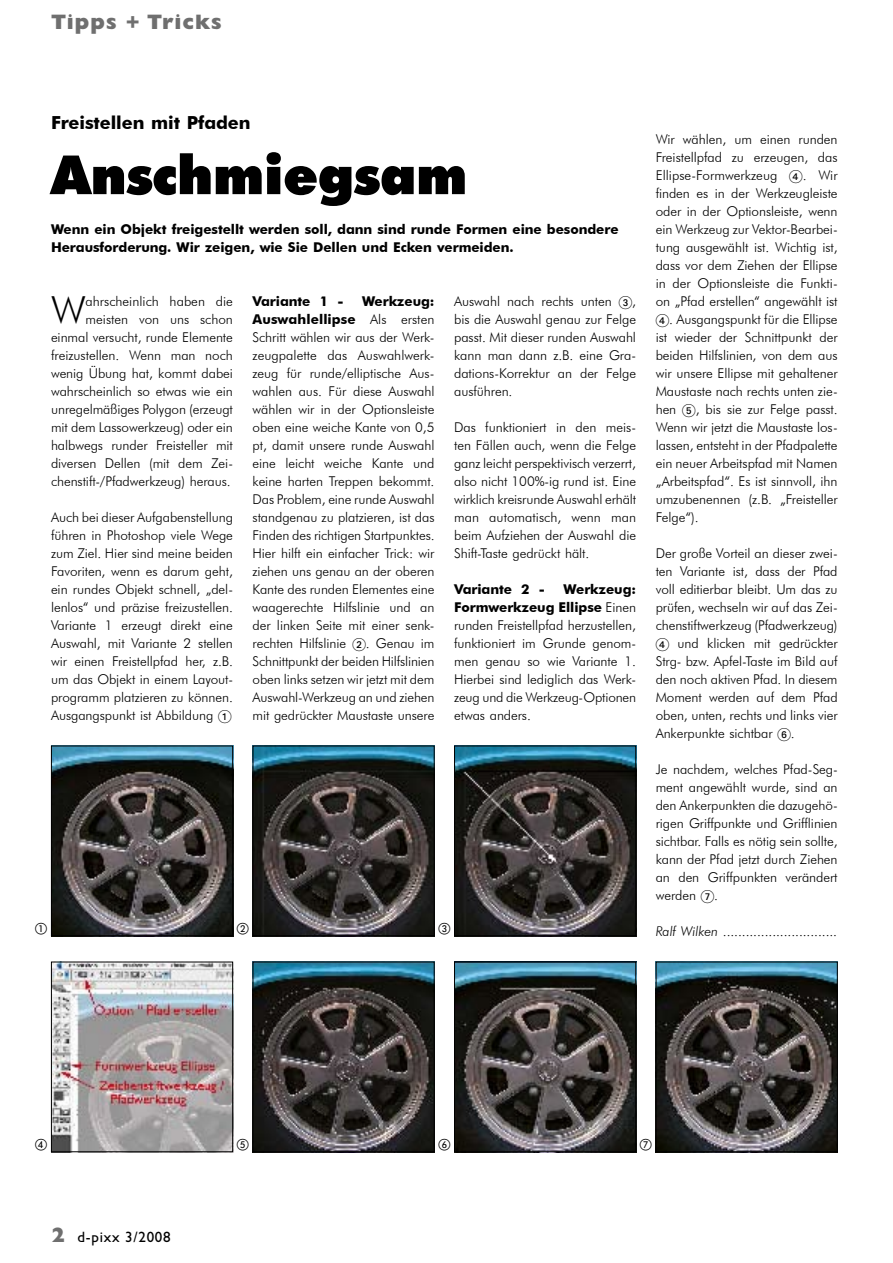
<style>
.page{position:relative;width:893px;height:1263px;background:#fff}
.page>*{position:absolute;margin:0;border:0;box-sizing:border-box;transform-origin:0 0}
.t1{font:900 54px "Futura BT";letter-spacing:-.005em;color:#000}
.t2{font:300 38.7px "Futura BT";color:#000}
.t3{font:800 21px "Gill Sans";letter-spacing:.05em;color:#6f6f6f}
.t4{font:700 18px "Futura BT";letter-spacing:-.005em;color:#000}
.t5{font:15px "Gill Sans";letter-spacing:.05em;color:#000}
.t6{font:300 13.5px/18px "Futura BT";letter-spacing:-.005em;color:#000;text-align:justify}
.t7{font:700 13.5px/18px "Futura BT";letter-spacing:-.005em;color:#000}
.t8{font:12px "European Pi One";color:#000}
.s1{font-family:"European Pi Two";font-weight:400}
.s2{font-weight:700}
.s3{font-style:italic}
</style>
<div class="page">
<img style="left:53px;top:964px;width:178px;height:186px">
<div style="left:51px;top:962px;width:182px;height:190px;border:1px solid #000"></div>
<img style="left:255px;top:964px;width:178px;height:186px">
<div style="left:253px;top:962px;width:182px;height:190px;border:1px solid #000"></div>
<img style="left:456px;top:964px;width:178px;height:186px">
<div style="left:454px;top:962px;width:182px;height:190px;border:1px solid #000"></div>
<img style="left:658px;top:964px;width:178px;height:186px">
<div style="left:656px;top:962px;width:182px;height:190px;border:1px solid #000"></div>
<img style="left:53px;top:748px;width:178px;height:186px">
<div style="left:51px;top:746px;width:182px;height:190px;border:1px solid #000"></div>
<img style="left:255px;top:748px;width:178px;height:186px">
<div style="left:253px;top:746px;width:182px;height:190px;border:1px solid #000"></div>
<img style="left:456px;top:748px;width:178px;height:186px">
<div style="left:454px;top:746px;width:182px;height:190px;border:1px solid #000"></div>
<h3 class="t3" style="left:51px;top:9px;width:172px">Tipps + Tricks</h3>
<h3 class="t4" style="left:51px;top:112px;width:201px">Freistellen mit Pfaden</h3>
<h1 class="t1" style="left:51px;top:142px;width:418px">Anschmiegsam</h1>
<p class="t7" style="left:51px;top:220px;width:569px">Wenn ein Objekt freigestellt werden soll, dann sind runde Formen eine besondere<br>Herausforderung. Wir zeigen, wie Sie Dellen und Ecken vermeiden.</p>
<h2 class="t2" style="left:51px;top:287px;width:36px">W</h2>
<p class="t6" style="left:51px;top:292px;width:183px;text-align:right">ahrscheinlich haben die meisten von uns schon einmal versucht, runde Elemente freizustellen. Wenn man noch wenig Übung hat, kommt dabei wahrscheinlich so etwas wie ein unregelmäßiges Polygon (erzeugt mit dem Lassowerkzeug) oder ein halbwegs runder Freisteller mit diversen Dellen (mit dem Zei&shy;chenstift-/Pfadwerkzeug) heraus.</p>
<p class="t6" style="left:51px;top:508px;width:184px">Auch bei dieser Aufgabenstellung führen in Photoshop viele Wege zum Ziel. Hier sind meine beiden Favoriten, wenn es darum geht, ein rundes Objekt schnell, „del&shy;lenlos“ und präzise freizustellen.<br>Variante 1 erzeugt direkt eine Auswahl, mit Variante 2 stellen wir einen Freistellpfad her, z.B. um das Objekt in einem Layout&shy;programm platzieren zu können.<br>Ausgangspunkt ist Abbildung <span class="s1">1</span></p>
<p class="t6" style="left:253px;top:292px;width:184px;text-indent:109px"><span class="s2">Werkzeug:<br>Auswahlellipse</span> Als ersten Schritt wählen wir aus der Werk&shy;zeugpalette das Auswahlwerk&shy;zeug für runde/elliptische Aus&shy;wahlen aus. Für diese Auswahl wählen wir in der Optionsleiste oben eine weiche Kante von 0,5 pt, damit unsere runde Auswahl eine leicht weiche Kante und keine harten Treppen bekommt.<br>Das Problem, eine runde Auswahl standgenau zu platzieren, ist das Finden des richtigen Startpunktes.<br>Hier hilft ein einfacher Trick: wir ziehen uns genau an der oberen Kante des runden Elementes eine waagerechte Hilfslinie und an der linken Seite mit einer senk&shy;rechten Hilfslinie <span class="s1">2</span>. Genau im Schnittpunkt der beiden Hilfslinien oben links setzen wir jetzt mit dem Auswahl-Werkzeug an und ziehen mit gedrückter Maustaste unsere</p>
<p class="t6" style="left:454px;top:292px;width:183px">Auswahl nach rechts unten <span class="s1">3</span>, bis die Auswahl genau zur Felge passt. Mit dieser runden Auswahl kann man dann z.B. eine Gra&shy;dations-Korrektur an der Felge ausführen.</p>
<p class="t7" style="left:253px;top:292px;width:92px">Variante 1 -</p>
<p class="t6" style="left:454px;top:418px;width:184px">Das funktioniert in den meis&shy;ten Fällen auch, wenn die Felge ganz leicht perspektivisch verzerrt, also nicht 100%-ig rund ist. Eine wirklich kreisrunde Auswahl erhält man automatisch, wenn man beim Aufziehen der Auswahl die Shift-Taste gedrückt hält.</p>
<p class="t7" style="left:454px;top:580px;width:92px">Variante 2 -</p>
<p class="t6" style="left:454px;top:580px;width:184px;text-indent:109px"><span class="s2">Werkzeug:<br>Formwerkzeug Ellipse</span> Einen runden Freistellpfad herzustellen, funktioniert im Grunde genom&shy;men genau so wie Variante 1.<br>Hierbei sind lediglich das Werk&shy;zeug und die Werkzeug-Optionen etwas anders.</p>
<p class="t8" style="left:35px;top:922px;width:13px">A</p>
<p class="t8" style="left:237px;top:922px;width:13px">B</p>
<p class="t8" style="left:438px;top:922px;width:13px">C</p>
<p class="t6" style="left:656px;top:130px;width:183px">Wir wählen, um einen runden Freistellpfad zu erzeugen, das Ellipse-Formwerkzeug <span class="s1">4</span>. Wir finden es in der Werkzeugleiste oder in der Optionsleiste, wenn ein Werkzeug zur Vektor-Bearbei&shy;tung ausgewählt ist. Wichtig ist, dass vor dem Ziehen der Ellipse in der Optionsleiste die Funkti&shy;on „Pfad erstellen“ angewählt ist</p>
<p class="t6" style="left:656px;top:310px;width:183px"><span class="s1">4</span>. Ausgangspunkt für die Ellipse ist wieder der Schnittpunkt der beiden Hilfslinien, von dem aus wir unsere Ellipse mit gehaltener Maustaste nach rechts unten zie&shy;hen <span class="s1">5</span>, bis sie zur Felge passt.<br>Wenn wir jetzt die Maustaste los&shy;lassen, entsteht in der Pfadpalette ein neuer Arbeitspfad mit Namen „Arbeitspfad“. Es ist sinnvoll, ihn umzubenennen (z.B. „Freisteller Felge“).</p>
<p class="t6" style="left:656px;top:544px;width:183px">Der große Vorteil an dieser zwei&shy;ten Variante ist, dass der Pfad voll editierbar bleibt. Um das zu prüfen, wechseln wir auf das Zei&shy;chenstiftwerkzeug (Pfadwerkzeug)<br><span class="s1">4</span> und klicken mit gedrückter Strg- bzw. Apfel-Taste im Bild auf den noch aktiven Pfad. In diesem Moment werden auf dem Pfad oben, unten, rechts und links vier Ankerpunkte sichtbar <span class="s1">6</span>.</p>
<p class="t6" style="left:656px;top:760px;width:183px">Je nachdem, welches Pfad-Seg&shy;ment angewählt wurde, sind an den Ankerpunkten die dazugehö&shy;rigen Griffpunkte und Grifflinien sichtbar. Falls es nötig sein sollte, kann der Pfad jetzt durch Ziehen an den Griffpunkten verändert werden <span class="s1">7</span>.</p>
<p class="t6" style="left:656px;top:922px;width:183px"><span class="s3">Ralf Wilken</span> ..............................</p>
<p class="t8" style="left:35px;top:1138px;width:13px">D</p>
<p class="t8" style="left:237px;top:1138px;width:13px">E</p>
<p class="t8" style="left:438px;top:1138px;width:13px">F</p>
<p class="t8" style="left:640px;top:1138px;width:13px">G</p>
<p class="t5" style="left:78px;top:1228px;width:95px">d-pixx 3/2008</p>
</div>
